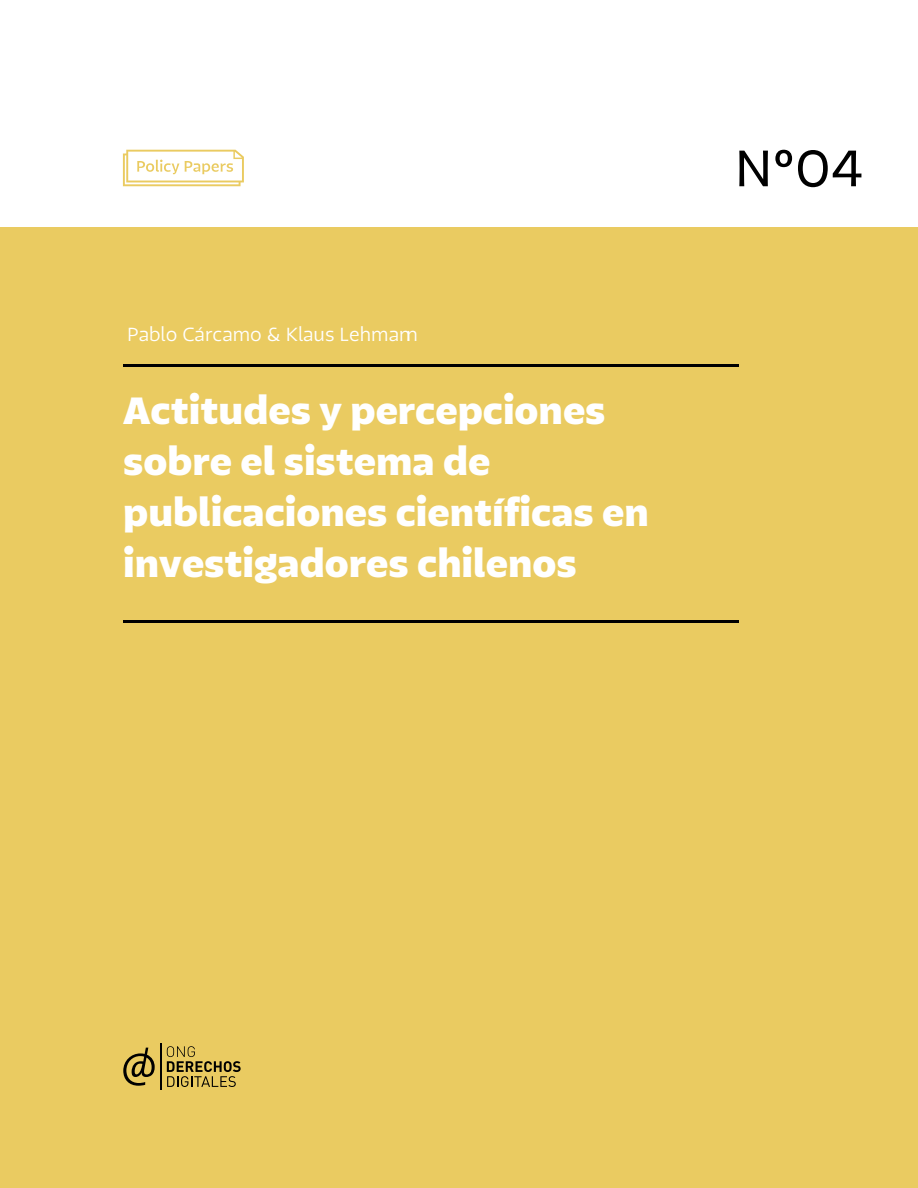
<style>
.page{position:relative;width:918px;height:1188px;background:#fff}
.page>*{position:absolute;margin:0;border:0;box-sizing:border-box;transform-origin:0 0}
.t1{font:600 52.5px "Tikal Sans";color:#000}
.t2{font:39px/51.2px "Tikal Sans Ultra";color:#fff}
.t3{font:500 19.5px "Tikal Sans";color:#fff}
</style>
<div class="page">
<div style="left:0;top:228px;width:918px;height:960px;background:#eacb61"></div>
<svg style="left:123px;top:1048px;width:32px;height:38px"></svg>
<hr style="left:160px;top:1044px;width:2px;height:46px;background:#000">
<svg style="left:167px;top:1046px;width:74px;height:41px"></svg>
<hr style="left:123px;top:620px;width:615px;height:3px;background:#000">
<hr style="left:123px;top:364px;width:615px;height:3px;background:#000">
<svg style="left:123px;top:150px;width:121px;height:36px"></svg>
<p class="t3" style="left:127px;top:322px;width:292px">Pablo Cárcamo &amp; Klaus Lehmann</p>
<p class="t2" style="left:123px;top:384px;width:527px">Actitudes y percepciones sobre el sistema de publicaciones científicas en investigadores chilenos</p>
<h1 class="t1" style="left:735px;top:137px;width:130px">Nº04</h1>
</div>
